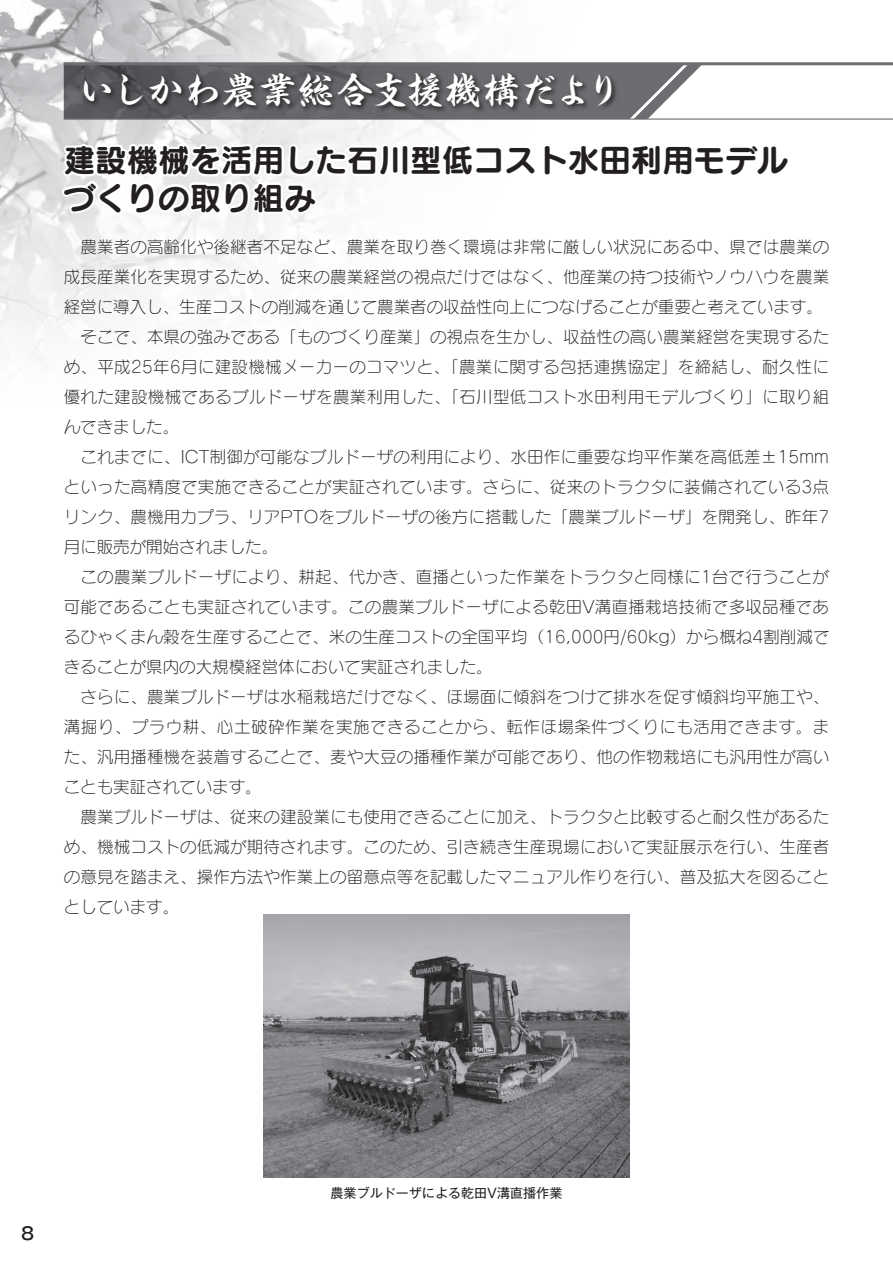
<style>
.page{position:relative;width:893px;height:1263px;background:#fff}
.page>*{position:absolute;margin:0;border:0;box-sizing:border-box;transform-origin:0 0}
.t1{font:37.5px "Hira Gyo Std W8";letter-spacing:-.01em;color:#fff}
.t2{font:31.5px/37.5px "Seurat Pro N B";color:#231f20}
.t3{font:500 17.25px "Gothic MB101 Pr 6";color:#231f20}
.t4{font:16.5px/30px "Seurat Pro N L";letter-spacing:.01em;color:#231f20}
.t5{font:13.05px "Gothic MB101 Pr 6";color:#231f20}
</style>
<div class="page">
<img style="left:0;top:0;width:838px;height:358px">
<svg style="left:59px;top:0;width:733px;height:344px"></svg>
<img style="left:264px;top:914px;width:365px;height:264px">
<hr style="left:64px;top:118px;width:829px;height:2px;background:#6c6d70">
<img style="left:73px;top:67px;width:561px;height:54px">
<hr style="left:64px;top:62px;width:829px;height:3px;background:#6c6d70">
<h1 class="t1" style="left:77px;top:61px;width:547px">いしかわ農業総合支援機構だより</h1>
<h2 class="t2" style="left:64px;top:140px;width:726px">建設機械を活用した石川型低コスト水田利用モデルづくりの取り組み</h2>
<p class="t4" style="left:64px;top:231px;width:767px">　農業者の高齢化や後継者不足など、農業を取り巻く環境は非常に厳しい状況にある中、県では農業の成長産業化を実現するため、従来の農業経営の視点だけではなく、他産業の持つ技術やノウハウを農業経営に導入し、生産コストの削減を通じて農業者の収益性向上につなげることが重要と考えています。　そこで、本県の強みである「ものづくり産業」の視点を生かし、収益性の高い農業経営を実現するため、平成25年6月に建設機械メーカーのコマツと、「農業に関する包括連携協定」を締結し、耐久性に優れた建設機械であるブルドーザを農業利用した、「石川型低コスト水田利用モデルづくり」に取り組んできました。<br>　これまでに、ICT制御が可能なブルドーザの利用により、水田作に重要な均平作業を高低差±15mmといった高精度で実施できることが実証されています。さらに、従来のトラクタに装備されている3点リンク、農機用カプラ、リアPTOをブルドーザの後方に搭載した「農業ブルドーザ」を開発し、昨年7月に販売が開始されました。<br>　この農業ブルドーザにより、耕起、代かき、直播といった作業をトラクタと同様に1台で行うことが可能であることも実証されています。この農業ブルドーザによる乾田V溝直播栽培技術で多収品種であるひゃくまん穀を生産することで、米の生産コストの全国平均（16,000円/60kg）から概ね4割削減できることが県内の大規模経営体において実証されました。<br>　さらに、農業ブルドーザは水稲栽培だけでなく、ほ場面に傾斜をつけて排水を促す傾斜均平施工や、溝掘り、プラウ耕、心土破砕作業を実施できることから、転作ほ場条件づくりにも活用できます。また、汎用播種機を装着することで、麦や大豆の播種作業が可能であり、他の作物栽培にも汎用性が高いことも実証されています。<br>　農業ブルドーザは、従来の建設業にも使用できることに加え、トラクタと比較すると耐久性があるため、機械コストの低減が期待されます。このため、引き続き生産現場において実証展示を行い、生産者の意見を踏まえ、操作方法や作業上の留意点等を記載したマニュアル作りを行い、普及拡大を図ることとしています。</p>
<p class="t3" style="left:21px;top:1219px;width:15px">8</p>
<p class="t5" style="left:331px;top:1182px;width:233px">農業ブルドーザによる乾田V溝直播作業</p>
</div>
